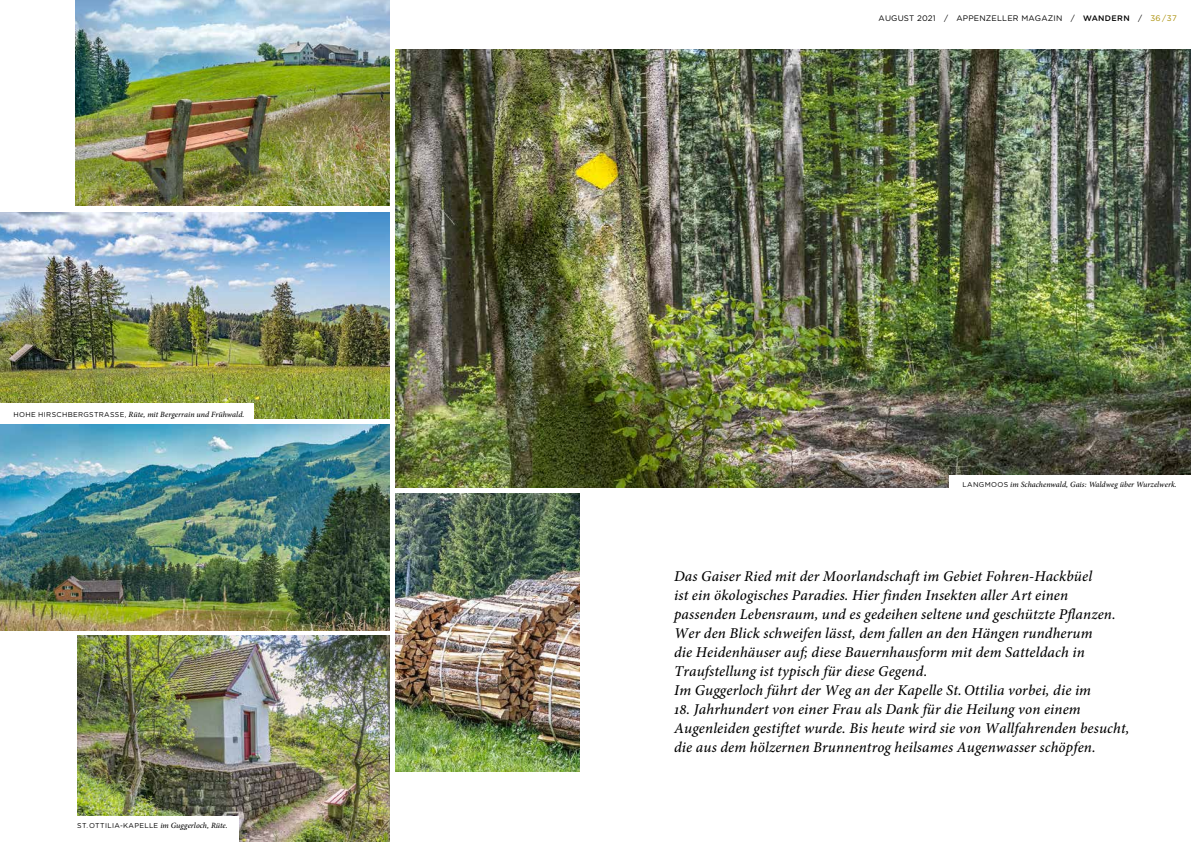
<style>
.page{position:relative;width:1191px;height:842px;background:#fff}
.page>*{position:absolute;margin:0;border:0;box-sizing:border-box;transform-origin:0 0}
.t1{font:italic 500 15px/19px "Minion Pro";letter-spacing:.01em;color:#000}
.t2{font:italic 500 8px "Minion Pro";letter-spacing:.005em;color:#000}
.t3{font:8px "Gotham Rounded";letter-spacing:.02em;color:#000}
.t4{font:7px "Gotham Rounded";letter-spacing:.04em;color:#000}
.s1{font-family:"Gotham Rounded";font-weight:400;font-style:normal;font-size:7px}
.s2{font-family:"Minion Pro";font-weight:500;font-style:italic;font-size:8px}
.s3{font-weight:500}
.s4{color:#a88d00}
</style>
<div class="page">
<img style="left:77px;top:635px;width:313px;height:207px">
<img style="left:0;top:212px;width:390px;height:206px">
<img style="left:395px;top:49px;width:796px;height:439px">
<div style="left:949px;top:476px;width:242px;height:14px;background:#fff"></div>
<div style="left:0;top:403px;width:254px;height:17px;background:#fff"></div>
<img style="left:0;top:424px;width:390px;height:206px">
<img style="left:395px;top:493px;width:185px;height:278px">
<div style="left:74px;top:816px;width:165px;height:26px;background:#fff"></div>
<img style="left:75px;top:0;width:315px;height:205px">
<p class="t2" style="left:13px;top:409px;width:232px"><span class="s1">HOHE HIRSCHBERGSTRASSE,</span> Rüte, mit Bergerrain und Frühwald.</p>
<p class="t4" style="left:77px;top:820px;width:152px">ST. OTTILIA-KAPELLE <span class="s2">im Guggerloch, Rüte.</span></p>
<p class="t3" style="left:878px;top:13px;width:300px">AUGUST 2021 / APPENZELLER MAGAZIN / <span class="s3">WANDERN</span> / <span class="s4">36 / 37</span></p>
<p class="t2" style="left:962px;top:479px;width:216px"><span class="s1">LANGMOOS</span> im Schachenwald, Gais: Waldweg über Wurzelwerk.</p>
<p class="t1" style="left:674px;top:567px;width:443px">Das Gaiser Ried mit der Moorlandschaft im Gebiet Fohren-Hackbüel<br>ist ein ökologisches Paradies. Hier finden Insekten aller Art einen passenden Lebensraum, und es gedeihen seltene und geschützte Pflanzen.<br>Wer den Blick schweifen lässt, dem fallen an den Hängen rundherum<br>die Heidenhäuser auf; diese Bauernhausform mit dem Satteldach in Traufstellung ist typisch für diese Gegend.<br>Im Guggerloch führt der Weg an der Kapelle St. Ottilia vorbei, die im</p>
<p class="t1" style="left:674px;top:700px;width:457px">18. Jahrhundert von einer Frau als Dank für die Heilung von einem<br>Augenleiden gestiftet wurde. Bis heute wird sie von Wallfahrenden besucht, die aus dem hölzernen Brunnentrog heilsames Augenwasser schöpfen.</p>
</div>
